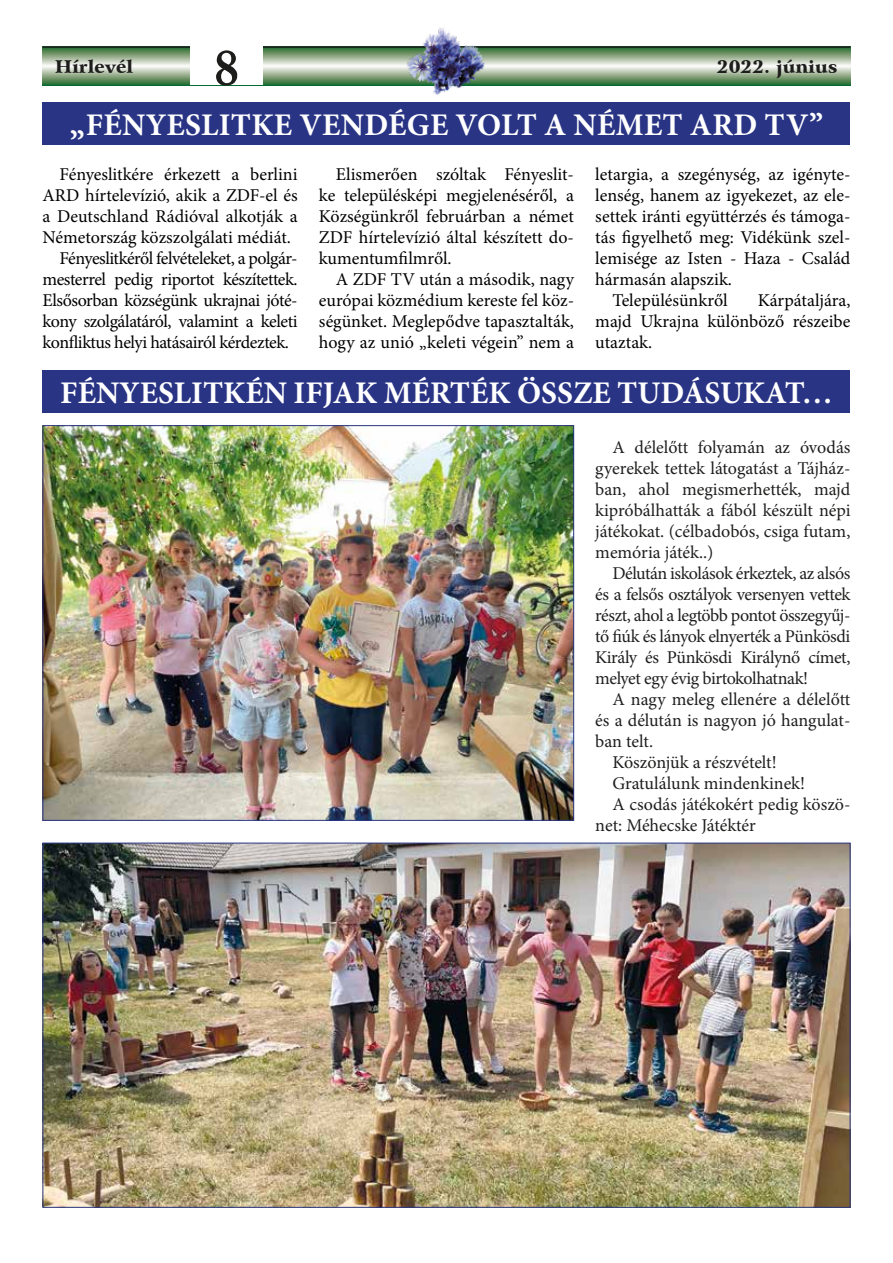
<style>
.page{position:relative;width:893px;height:1263px;background:#fff}
.page>*{position:absolute;margin:0;border:0;box-sizing:border-box;transform-origin:0 0}
.t1{font:700 54px "Garamond";color:#1d1d1b}
.t2{font:700 31.5px "Minion Pro";color:#fff}
.t3{font:18px/21px "Minion Pro";letter-spacing:-.005em;color:#000;text-align:justify}
.t4{font:18px/21px "Minion Pro";letter-spacing:-.005em;color:#201f1e;text-align:justify}
.t5{font:18px "Minion Pro";letter-spacing:-.03em;color:#000}
.t6{font:18px "Minion Pro";letter-spacing:-.025em;color:#000}
.t7{font:18px "Arrus Blk HU Normal";color:#1d1d1b}
</style>
<div class="page">
<svg style="left:43px;top:48px;width:807px;height:37px;background:#94b08f"></svg>
<hr style="left:43px;top:46px;width:807px;height:2px;background:#1d1d1b">
<div style="left:190px;top:38px;width:73px;height:47px;background:#fff"></div>
<img style="left:406px;top:27px;width:81px;height:68px">
<div style="left:43px;top:102px;width:807px;height:43px;background:#293485"></div>
<div style="left:43px;top:370px;width:807px;height:42px;background:#293485"></div>
<img style="left:45px;top:845px;width:803px;height:361px">
<img style="left:45px;top:427px;width:527px;height:392px">
<p class="t7" style="left:55px;top:55px;width:79px">Hírlevél</p>
<h1 class="t1" style="left:214px;top:31px;width:27px">8</h1>
<p class="t7" style="left:717px;top:55px;width:122px">2022. június</p>
<h2 class="t2" style="left:70px;top:103px;width:755px">„FÉNYESLITKE VENDÉGE VOLT A NÉMET ARD TV”</h2>
<p class="t3" style="left:60px;top:164px;width:240px">Fényeslitkére érkezett a berlini</p>
<p class="t3" style="left:43px;top:185px;width:257px">ARD hírtelevízió, akik a ZDF-el és</p>
<p class="t3" style="left:43px;top:206px;width:257px">a Deutschland Rádióval alkotják a</p>
<p class="t3" style="left:43px;top:227px;width:250px">Németország közszolgálati médiát.</p>
<p class="t5" style="left:60px;top:246px;width:240px">Fényeslitkéről felvételeket, a polgár-</p>
<p class="t5" style="left:43px;top:267px;width:257px">mesterrel pedig riportot készítettek.</p>
<p class="t6" style="left:43px;top:288px;width:257px">Elsősorban községünk ukrajnai jóté-</p>
<p class="t6" style="left:43px;top:309px;width:257px">kony szolgálatáról, valamint a keleti</p>
<p class="t5" style="left:43px;top:330px;width:248px">konfliktus helyi hatásairól kérdeztek.</p>
<p class="t3" style="left:319px;top:164px;width:257px;text-indent:17px">Elismerően szóltak Fényeslit&shy;ke településképi megjelenéséről, a Községünkről februárban a német ZDF hírtelevízió által készített do&shy;kumentumfilmről.</p>
<p class="t3" style="left:319px;top:269px;width:257px;text-indent:17px">A ZDF TV után a második, nagy európai közmédium kereste fel köz&shy;ségünket. Meglepődve tapasztalták, hogy az unió „keleti végein” nem a</p>
<p class="t3" style="left:595px;top:164px;width:257px">letargia, a szegénység, az igényte-</p>
<p class="t3" style="left:595px;top:185px;width:257px">lenség, hanem az igyekezet, az ele-</p>
<p class="t3" style="left:595px;top:206px;width:257px">settek iránti együttérzés és támoga-</p>
<p class="t3" style="left:595px;top:227px;width:257px">tás figyelhető meg: Vidékünk szel-</p>
<p class="t3" style="left:595px;top:248px;width:257px">lemisége az Isten - Haza - Család</p>
<p class="t3" style="left:595px;top:269px;width:138px">hármasán alapszik.</p>
<p class="t3" style="left:612px;top:290px;width:117px">Településünkről</p>
<p class="t3" style="left:595px;top:290px;width:257px;text-indent:163px">Kárpátaljára, majd Ukrajna különböző részeibe utaztak.</p>
<h2 class="t2" style="left:60px;top:370px;width:774px">FÉNYESLITKÉN IFJAK MÉRTÉK ÖSSZE TUDÁSUKAT…</h2>
<p class="t4" style="left:595px;top:437px;width:257px;text-indent:17px">A délelőtt folyamán az óvodás gyerekek tettek látogatást a Tájház&shy;ban, ahol megismerhették, majd kipróbálhatták a fából készült népi játékokat. (célbadobós, csiga futam, memória játék..)</p>
<p class="t4" style="left:595px;top:563px;width:257px;text-indent:17px">Délután iskolások érkeztek, az alsós és a felsős osztályok versenyen vettek részt, ahol a legtöbb pontot összegyűj&shy;tő fiúk és lányok elnyerték a Pünkösdi Király és Pünkösdi Királynő címet, melyet egy évig birtokolhatnak!</p>
<p class="t4" style="left:612px;top:689px;width:240px">A nagy meleg ellenére a délelőtt</p>
<p class="t4" style="left:595px;top:710px;width:257px">és a délután is nagyon jó hangulat-</p>
<p class="t4" style="left:595px;top:731px;width:59px">ban telt.</p>
<p class="t4" style="left:612px;top:752px;width:166px">Köszönjük a részvételt!</p>
<p class="t4" style="left:612px;top:773px;width:194px">Gratulálunk mindenkinek!</p>
<p class="t4" style="left:612px;top:794px;width:240px">A csodás játékokért pedig köszö-</p>
<p class="t4" style="left:595px;top:815px;width:162px">net: Méhecske Játéktér</p>
</div>
